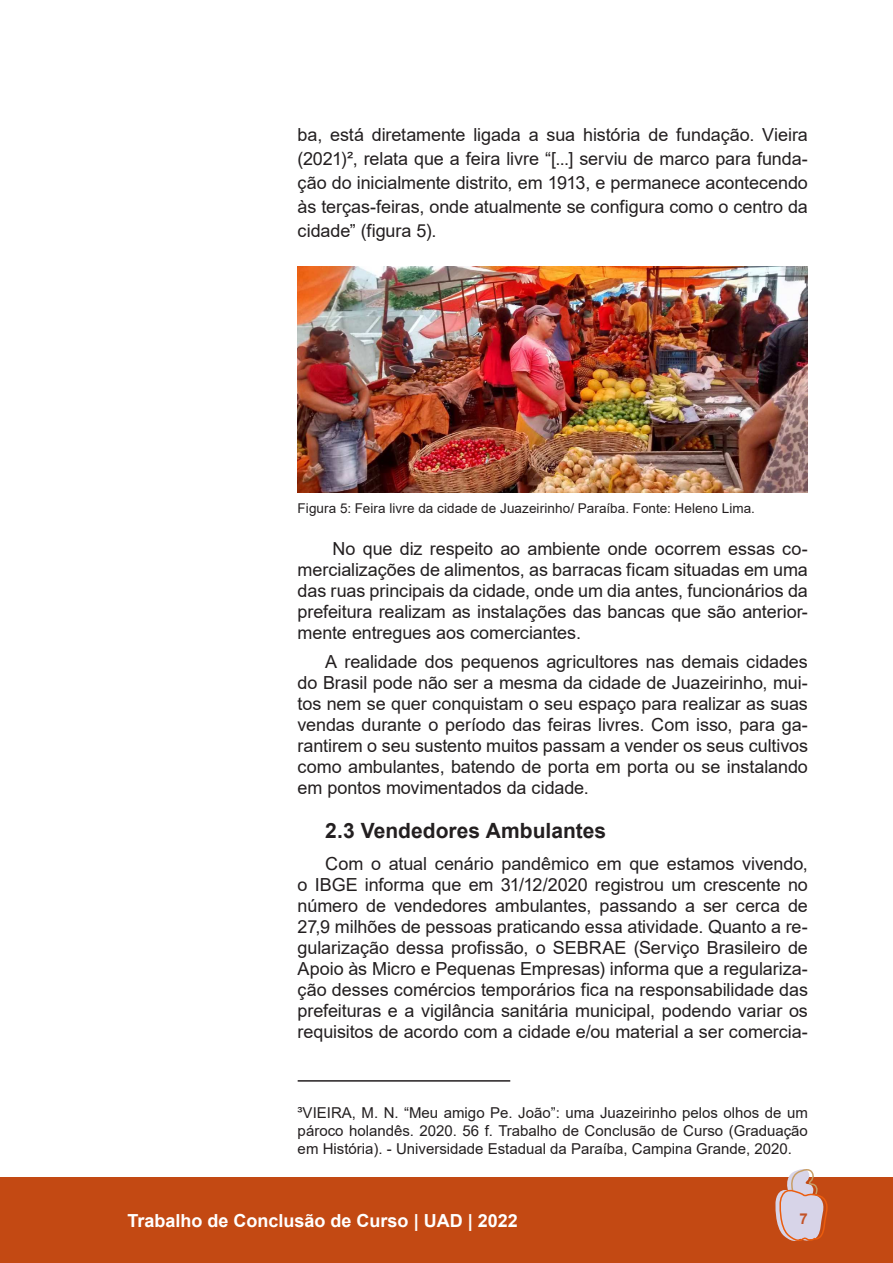
<style>
.page{position:relative;width:893px;height:1263px;background:#fff}
.page>*{position:absolute;margin:0;border:0;box-sizing:border-box;transform-origin:0 0}
.t1{font:700 21px "Arial";color:#231f20}
.t2{font:18px/21px "Arial";letter-spacing:-.005em;color:#231f20;text-align:justify}
.t3{font:700 18px "Arial";color:#fff}
.t4{font:15px/18px "Arial";color:#231f20;text-align:justify}
.t5{font:700 15px "Arial";color:#c35226}
.t6{font:13.5px "Arial";letter-spacing:.005em;color:#231f20}
</style>
<div class="page">
<hr style="left:298px;top:1080px;width:212px;height:2px;background:#231f20">
<div style="left:0;top:1178px;width:893px;height:85px;background:#c34913"></div>
<svg style="left:774px;top:1169px;width:56px;height:72px"></svg>
<img style="left:298px;top:267px;width:510px;height:226px">
<p class="t2" style="left:298px;top:124px;width:512px;line-height:24px">ba, está diretamente ligada a sua história de fundação. Vieira (2021)², relata que a feira livre “[...] serviu de marco para funda&shy;ção do inicialmente distrito, em 1913, e permanece acontecendo às terças-feiras, onde atualmente se configura como o centro da cidade” (figura 5).</p>
<p class="t6" style="left:298px;top:503px;width:459px">Figura 5: Feira livre da cidade de Juazeirinho/ Paraíba. Fonte: Heleno Lima.</p>
<p class="t2" style="left:298px;top:539px;width:512px;text-indent:35px">No que diz respeito ao ambiente onde ocorrem essas co&shy;mercializações de alimentos, as barracas ficam situadas em uma das ruas principais da cidade, onde um dia antes, funcionários da prefeitura realizam as instalações das bancas que são anterior&shy;mente entregues aos comerciantes.</p>
<p class="t2" style="left:298px;top:653px;width:512px;text-indent:28px">A realidade dos pequenos agricultores nas demais cidades do Brasil pode não ser a mesma da cidade de Juazeirinho, mui&shy;tos nem se quer conquistam o seu espaço para realizar as suas vendas durante o período das feiras livres. Com isso, para ga&shy;rantirem o seu sustento muitos passam a vender os seus cultivos como ambulantes, batendo de porta em porta ou se instalando em pontos movimentados da cidade.</p>
<p class="t1" style="left:325px;top:823px;width:282px">2.3 Vendedores Ambulantes</p>
<p class="t2" style="left:298px;top:855px;width:512px;text-indent:28px">Com o atual cenário pandêmico em que estamos vivendo, o IBGE informa que em 31/12/2020 registrou um crescente no número de vendedores ambulantes, passando a ser cerca de 27,9 milhões de pessoas praticando essa atividade. Quanto a re&shy;gularização dessa profissão, o SEBRAE (Serviço Brasileiro de Apoio às Micro e Pequenas Empresas) informa que a regulariza&shy;ção desses comércios temporários fica na responsabilidade das prefeituras e a vigilância sanitária municipal, podendo variar os requisitos de acordo com a cidade e/ou material a ser comercia-</p>
<p class="t4" style="left:298px;top:1105px;width:512px">³VIEIRA, M. N. “Meu amigo Pe. João”: uma Juazeirinho pelos olhos de um pároco holandês. 2020. 56 f. Trabalho de Conclusão de Curso (Graduação em História). - Universidade Estadual da Paraíba, Campina Grande, 2020.</p>
<p class="t3" style="left:128px;top:1214px;width:392px">Trabalho de Conclusão de Curso | UAD | 2022</p>
<p class="t5" style="left:800px;top:1213px;width:10px">7</p>
</div>
